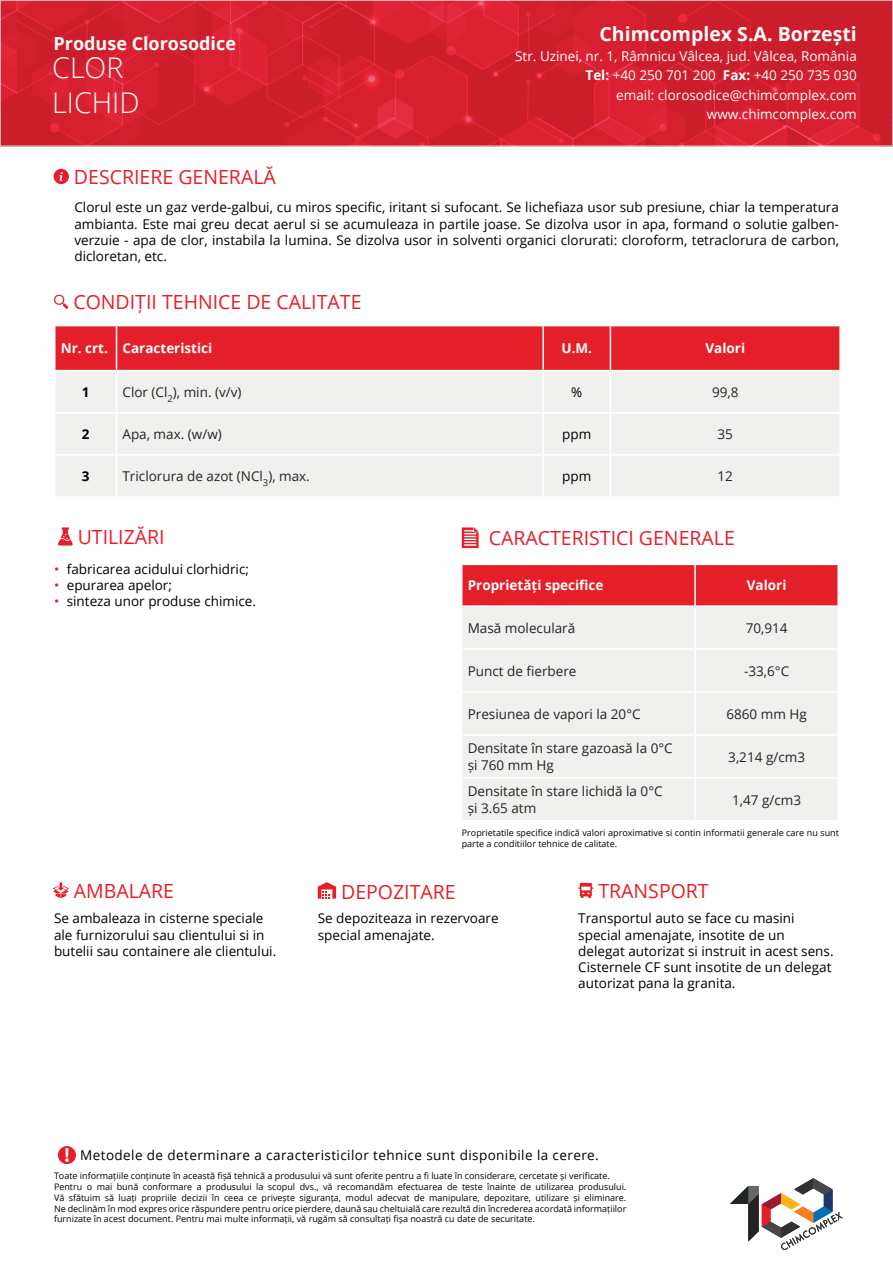
<style>
.page{position:relative;width:893px;height:1263px;background:#fff}
.page>*{position:absolute;margin:0;border:0;box-sizing:border-box;transform-origin:0 0}
.t1{font:300 28.5px/34.2px "Open Sans";color:#fff}
.t2{font:19.5px "Open Sans";color:#e51f2a}
.t3{font:700 19.5px "Open Sans";color:#fff}
.t4{font:700 18px "Open Sans";color:#fff}
.t5{font:13.5px/16.2px "Open Sans";color:#000}
.t6{font:13.5px/16.2px "Open Sans";color:#232323}
.t7{font:13.5px/19.5px "Open Sans";color:#fff;text-align:right}
.t8{font:13.5px "Open Sans";letter-spacing:.03em;color:#000}
.t9{font:700 13.5px "Open Sans";color:#fff}
.t10{font:700 13.5px "Open Sans";letter-spacing:-.02em;color:#231f20}
.t11{font:700 13.5px "Open Sans";color:#000}
.t12{font:9px/10.8px "Open Sans";color:#000}
.s1{font-weight:700}
.s2{color:#e51f2a}
</style>
<div class="page">
<svg style="left:3px;top:3px;width:887px;height:140px;background:#d31f2e"></svg>
<svg style="left:730px;top:1178px;width:113px;height:72px"></svg>
<svg style="left:54px;top:169px;width:15px;height:15px"></svg>
<svg style="left:53px;top:882px;width:16px;height:16px"></svg>
<svg style="left:318px;top:882px;width:18px;height:17px"></svg>
<svg style="left:578px;top:883px;width:15px;height:15px"></svg>
<svg style="left:54px;top:294px;width:14px;height:15px"></svg>
<div style="left:56px;top:326px;width:783px;height:44px;background:#e51f2a"></div>
<div style="left:56px;top:371px;width:783px;height:125px;background:#f0f0ee"></div>
<hr style="left:116px;top:371px;width:1px;height:41px;background:#fff">
<hr style="left:542px;top:371px;width:2px;height:41px;background:#fff">
<hr style="left:610px;top:371px;width:1px;height:41px;background:#fff">
<hr style="left:54px;top:412px;width:63px;height:1px;background:#fff">
<hr style="left:117px;top:412px;width:426px;height:1px;background:#fff">
<hr style="left:116px;top:413px;width:1px;height:41px;background:#fff">
<hr style="left:543px;top:412px;width:67px;height:1px;background:#fff">
<hr style="left:542px;top:413px;width:2px;height:41px;background:#fff">
<hr style="left:610px;top:412px;width:231px;height:1px;background:#fff">
<hr style="left:610px;top:413px;width:1px;height:41px;background:#fff">
<hr style="left:54px;top:454px;width:63px;height:2px;background:#fff">
<hr style="left:117px;top:454px;width:426px;height:2px;background:#fff">
<hr style="left:116px;top:456px;width:1px;height:40px;background:#fff">
<hr style="left:543px;top:454px;width:67px;height:2px;background:#fff">
<hr style="left:542px;top:456px;width:2px;height:40px;background:#fff">
<hr style="left:610px;top:454px;width:231px;height:2px;background:#fff">
<hr style="left:610px;top:456px;width:1px;height:40px;background:#fff">
<hr style="left:116px;top:326px;width:1px;height:44px;background:#fff">
<hr style="left:542px;top:326px;width:2px;height:44px;background:#fff">
<hr style="left:610px;top:326px;width:1px;height:44px;background:#fff">
<div style="left:462px;top:565px;width:375px;height:40px;background:#e51f2a"></div>
<div style="left:463px;top:607px;width:374px;height:213px;background:#f0f0ee"></div>
<hr style="left:694px;top:607px;width:2px;height:41px;background:#fff">
<hr style="left:461px;top:648px;width:234px;height:2px;background:#fff">
<hr style="left:695px;top:648px;width:144px;height:2px;background:#fff">
<hr style="left:694px;top:650px;width:2px;height:41px;background:#fff">
<hr style="left:461px;top:691px;width:234px;height:2px;background:#fff">
<hr style="left:695px;top:691px;width:144px;height:2px;background:#fff">
<hr style="left:694px;top:693px;width:2px;height:41px;background:#fff">
<hr style="left:461px;top:734px;width:234px;height:2px;background:#fff">
<hr style="left:695px;top:734px;width:144px;height:2px;background:#fff">
<hr style="left:694px;top:736px;width:2px;height:41px;background:#fff">
<hr style="left:461px;top:777px;width:234px;height:2px;background:#fff">
<hr style="left:695px;top:777px;width:144px;height:2px;background:#fff">
<hr style="left:694px;top:779px;width:2px;height:41px;background:#fff">
<hr style="left:694px;top:565px;width:2px;height:40px;background:#fff">
<svg style="left:58px;top:1146px;width:18px;height:18px"></svg>
<svg style="left:462px;top:527px;width:17px;height:21px"></svg>
<svg style="left:58px;top:527px;width:15px;height:18px"></svg>
<h3 class="t4" style="left:54px;top:31px;width:184px">Produse Clorosodice</h3>
<h1 class="t1" style="left:52px;top:50px;width:89px">CLOR<br>LICHID</h1>
<h2 class="t2" style="left:74px;top:164px;width:203px">DESCRIERE GENERALĂ</h2>
<h2 class="t3" style="left:599px;top:21px;width:259px">Chimcomplex S.A. Borzești</h2>
<p class="t7" style="left:515px;top:46px;width:343px">Str. Uzinei, nr. 1, Râmnicu Vâlcea, jud. Vâlcea, România <span class="s1">Tel:</span> +40 250 701 200 <span class="s1">Fax:</span> +40 250 735 030<br>email: clorosodice@chimcomplex.com www.chimcomplex.com</p>
<p class="t5" style="left:74px;top:199px;width:766px;text-align:justify">Clorul este un gaz verde-galbui, cu miros specific, iritant si sufocant. Se lichefiaza usor sub presiune, chiar la temperatura ambianta. Este mai greu decat aerul si se acumuleaza in partile joase. Se dizolva usor in apa, formand o solutie galben&shy;verzuie - apa de clor, instabila la lumina. Se dizolva usor in solventi organici clorurati: cloroform, tetraclorura de carbon, dicloretan, etc.</p>
<h2 class="t2" style="left:73px;top:288px;width:290px">CONDIȚII TEHNICE DE CALITATE</h2>
<p class="t9" style="left:61px;top:339px;width:153px">Nr. crt. Caracteristici</p>
<p class="t9" style="left:561px;top:339px;width:32px">U.M.</p>
<p class="t9" style="left:705px;top:339px;width:41px">Valori</p>
<p class="t11" style="left:82px;top:382px;width:9px">1</p>
<p class="t6" style="left:123px;top:383px;width:121px">Clor (Cl<sub>2</sub>), min. (v/v)</p>
<p class="t5" style="left:571px;top:383px;width:13px">%</p>
<p class="t6" style="left:712px;top:383px;width:28px">99,8</p>
<p class="t11" style="left:82px;top:424px;width:9px">2</p>
<p class="t6" style="left:122px;top:426px;width:101px">Apa, max. (w/w)</p>
<p class="t5" style="left:562px;top:426px;width:31px">ppm</p>
<p class="t6" style="left:718px;top:426px;width:17px">35</p>
<p class="t11" style="left:82px;top:467px;width:9px">3</p>
<p class="t6" style="left:123px;top:468px;width:189px">Triclorura de azot (NCl<sub>3</sub>), max.</p>
<p class="t5" style="left:562px;top:468px;width:31px">ppm</p>
<p class="t6" style="left:718px;top:468px;width:17px">12</p>
<h2 class="t2" style="left:78px;top:524px;width:88px">UTILIZĂRI</h2>
<h2 class="t2" style="left:489px;top:525px;width:248px">CARACTERISTICI GENERALE</h2>
<p class="t5" style="left:54px;top:561px;width:197px"><span class="s2">•</span> fabricarea acidului clorhidric;</p>
<p class="t5" style="left:54px;top:577px;width:120px"><span class="s2">•</span> epurarea apelor;</p>
<p class="t5" style="left:54px;top:593px;width:204px"><span class="s2">•</span> sinteza unor produse chimice.</p>
<p class="t9" style="left:468px;top:576px;width:137px">Proprietăți specifice</p>
<p class="t9" style="left:747px;top:576px;width:41px">Valori</p>
<p class="t6" style="left:468px;top:619px;width:109px">Masă moleculară</p>
<p class="t6" style="left:746px;top:619px;width:43px">70,914</p>
<p class="t6" style="left:468px;top:662px;width:110px">Punct de fierbere</p>
<p class="t6" style="left:744px;top:662px;width:47px">-33,6°C</p>
<p class="t6" style="left:468px;top:705px;width:174px">Presiunea de vapori la 20°C</p>
<p class="t6" style="left:726px;top:705px;width:82px">6860 mm Hg</p>
<p class="t6" style="left:468px;top:740px;width:206px">Densitate în stare gazoasă la 0°C și 760 mm Hg</p>
<p class="t6" style="left:728px;top:748px;width:78px">3,214 g/cm3</p>
<p class="t6" style="left:468px;top:783px;width:196px">Densitate în stare lichidă la 0°C și 3.65 atm</p>
<p class="t6" style="left:732px;top:791px;width:71px">1,47 g/cm3</p>
<p class="t12" style="left:462px;top:827px;width:379px">Proprietatile specifice indică valori aproximative si contin informatii generale care nu sunt parte a conditiilor tehnice de calitate.</p>
<h2 class="t2" style="left:74px;top:878px;width:102px">AMBALARE</h2>
<h2 class="t2" style="left:341px;top:878px;width:116px">DEPOZITARE</h2>
<h2 class="t2" style="left:598px;top:877px;width:112px">TRANSPORT</h2>
<p class="t5" style="left:54px;top:910px;width:224px">Se ambaleaza in cisterne speciale ale furnizorului sau clientului si in butelii sau containere ale clientului.</p>
<p class="t5" style="left:318px;top:910px;width:182px">Se depoziteaza in rezervoare special amenajate.</p>
<p class="t5" style="left:578px;top:910px;width:257px">Transportul auto se face cu masini special amenajate, insotite de un delegat autorizat si instruit in acest sens.<br>Cisternele CF sunt insotite de un delegat autorizat pana la granita.</p>
<p class="t8" style="left:80px;top:1146px;width:520px">Metodele de determinare a caracteristicilor tehnice sunt disponibile la cerere.</p>
<p class="t12" style="left:54px;top:1170px;width:574px">Toate informațiile conținute în această fișă tehnică a produsului vă sunt oferite pentru a fi luate în considerare, cercetate și verificate.<br>Pentru o mai bună conformare a produsului la scopul dvs., vă recomandăm efectuarea de teste înainte de utilizarea produsului.<br>Vă sfătuim să luați propriile decizii în ceea ce privește siguranța, modul adecvat de manipulare, depozitare, utilizare și eliminare.<br>Ne declinăm în mod expres orice răspundere pentru orice pierdere, daună sau cheltuială care rezultă din încrederea acordată informațiilor furnizate în acest document. Pentru mai multe informații, vă rugăm să consultați fișa noastră cu date de securitate.</p>
<p class="t10" style="left:59px;top:1211px;width:158px">www.chimcomplex.com</p>
</div>
